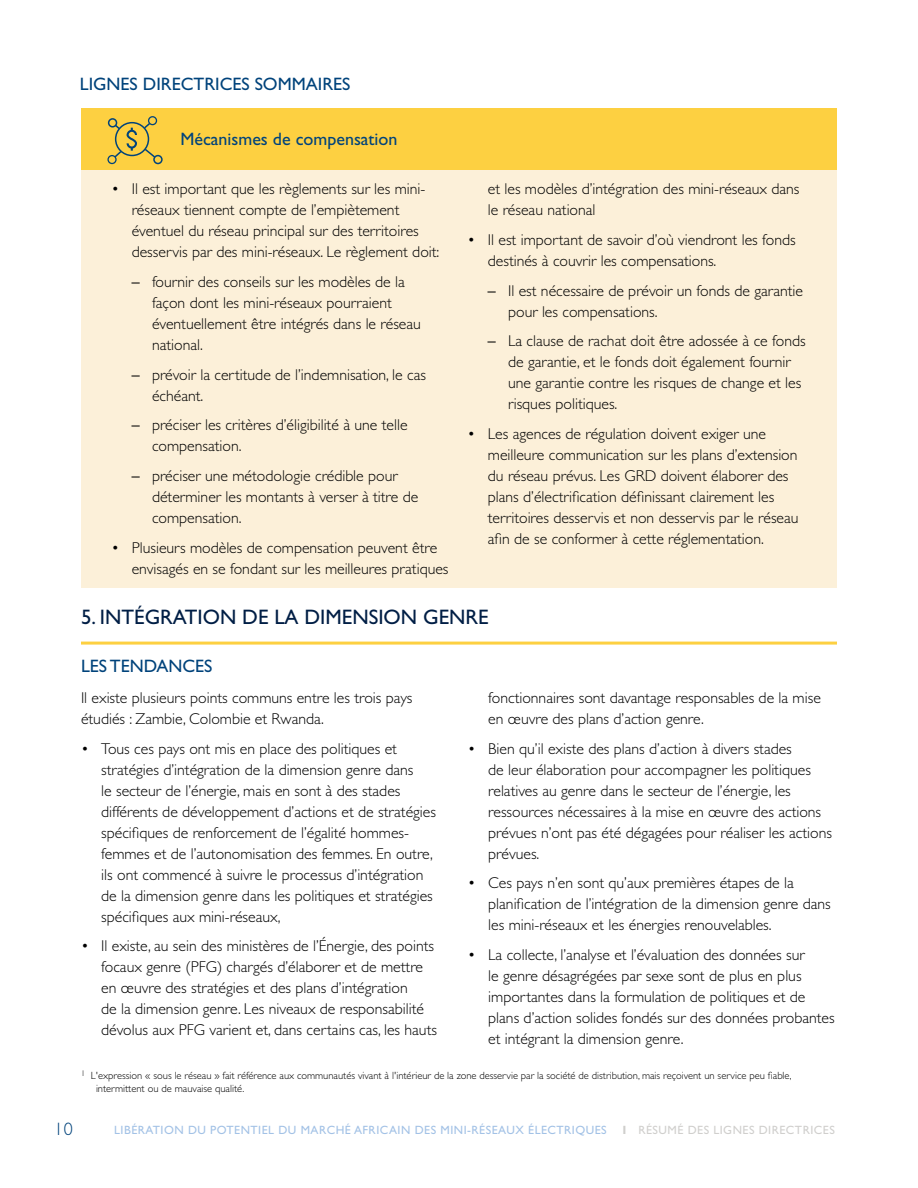
<style>
.page{position:relative;width:918px;height:1188px;background:#fff}
.page>*{position:absolute;margin:0;border:0;box-sizing:border-box;transform-origin:0 0}
.t1{font:21px "Gill Sans Std";color:#001e45}
.t2{font:18px "Gill Sans Std";color:#00437b}
.t3{font:300 18px "Gill Sans Std";color:#00437b}
.t4{font:300 15.75px/21px "Gill Sans Std";color:#000}
.t5{font:12px "Gill Sans Std";letter-spacing:.04em;color:#a3c2e6}
.t6{font:12px "Gill Sans Std";letter-spacing:.04em;color:#d0cfcd}
.t7{font:300 10.5px/12.6px "Gill Sans Std";color:#000}
.s1{font-weight:400}
.s2{font-weight:700}
</style>
<div class="page">
<div style="left:81px;top:134px;width:756px;height:454px;background:#fcf0d9"></div>
<div style="left:81px;top:108px;width:756px;height:62px;background:#fdd041"></div>
<hr style="left:81px;top:642px;width:756px;height:3px;background:#fdd041">
<div style="left:148px;top:116px;width:9px;height:9px;border:1px solid #00437b;border-radius:50%"></div>
<div style="left:153px;top:155px;width:10px;height:9px;border:2px solid #00437b;border-radius:50%"></div>
<div style="left:108px;top:118px;width:9px;height:10px;border:2px solid #00437b;border-radius:50%"></div>
<div style="left:107px;top:155px;width:10px;height:9px;border:1px solid #00437b;border-radius:50%"></div>
<svg style="left:113px;top:122px;width:44px;height:37px"></svg>
<p class="t2" style="left:80px;top:74px;width:272px">LIGNES DIRECTRICES SOMMAIRES</p>
<p class="t2" style="left:180px;top:128px;width:219px">Mécanismes de compensation</p>
<p class="t4" style="left:132px;top:179px;width:309px;text-indent:-20px">• Il est important que les règlements sur les mini&shy;réseaux tiennent compte de l’empiètement éventuel du réseau principal sur des territoires desservis par des mini-réseaux. Le règlement doit:</p>
<p class="t4" style="left:152px;top:271px;width:270px;text-indent:-20px"><span class="s1">–</span> fournir des conseils sur les modèles de la façon dont les mini-réseaux pourraient éventuellement être intégrés dans le réseau national.</p>
<p class="t4" style="left:152px;top:364px;width:275px;text-indent:-20px"><span class="s1">–</span> prévoir la certitude de l’indemnisation, le cas échéant.</p>
<p class="t4" style="left:152px;top:415px;width:257px;text-indent:-20px"><span class="s1">–</span> préciser les critères d’éligibilité à une telle compensation.</p>
<p class="t4" style="left:152px;top:465px;width:268px;text-indent:-20px"><span class="s1">–</span> préciser une métodologie crédible pour déterminer les montants à verser à titre de compensation.</p>
<p class="t4" style="left:132px;top:537px;width:318px;text-indent:-20px">• Plusieurs modèles de compensation peuvent être envisagés en se fondant sur les meilleures pratiques</p>
<p class="t4" style="left:488px;top:179px;width:313px">et les modèles d’intégration des mini-réseaux dans le réseau national</p>
<p class="t4" style="left:488px;top:229px;width:309px;text-indent:-20px">• Il est important de savoir d’où viendront les fonds destinés à couvrir les compensations.</p>
<p class="t4" style="left:508px;top:280px;width:297px;text-indent:-20px"><span class="s1">–</span> Il est nécessaire de prévoir un fonds de garantie pour les compensations.</p>
<p class="t4" style="left:508px;top:331px;width:299px;text-indent:-20px"><span class="s1">–</span> La clause de rachat doit être adossée à ce fonds de garantie, et le fonds doit également fournir une garantie contre les risques de change et les risques politiques.</p>
<p class="t4" style="left:488px;top:423px;width:312px;text-indent:-20px">• Les agences de régulation doivent exiger une meilleure communication sur les plans d’extension du réseau prévus. Les GRD doivent élaborer des plans d’électrification définissant clairement les territoires desservis et non desservis par le réseau afin de se conformer à cette réglementation.</p>
<h1 class="t1" style="left:81px;top:605px;width:409px">5. INTÉGRATION DE LA DIMENSION GENRE</h1>
<p class="t2" style="left:81px;top:656px;width:133px">LES TENDANCES</p>
<p class="t4" style="left:81px;top:687px;width:333px">Il existe plusieurs points communs entre les trois pays étudiés : Zambie, Colombie et Rwanda.</p>
<p class="t4" style="left:101px;top:738px;width:336px;text-indent:-20px">• Tous ces pays ont mis en place des politiques et stratégies d’intégration de la dimension genre dans<br>le secteur de l’énergie, mais en sont à des stades différents de développement d’actions et de stratégies spécifiques de renforcement de l’égalité hommes&shy;femmes et de l’autonomisation des femmes. En outre, ils ont commencé à suivre le processus d’intégration de la dimension genre dans les politiques et stratégies spécifiques aux mini-réseaux,</p>
<p class="t4" style="left:101px;top:936px;width:337px;text-indent:-20px">• Il existe, au sein des ministères de l’Énergie, des points focaux genre (PFG) chargés d’élaborer et de mettre en œuvre des stratégies et des plans d’intégration<br>de la dimension genre. Les niveaux de responsabilité dévolus aux PFG varient et, dans certains cas, les hauts</p>
<p class="t4" style="left:488px;top:687px;width:334px">fonctionnaires sont davantage responsables de la mise en œuvre des plans d’action genre.</p>
<p class="t4" style="left:488px;top:738px;width:345px;text-indent:-20px">• Bien qu’il existe des plans d’action à divers stades<br>de leur élaboration pour accompagner les politiques relatives au genre dans le secteur de l’énergie, les ressources nécessaires à la mise en œuvre des actions prévues n’ont pas été dégagées pour réaliser les actions prévues.</p>
<p class="t4" style="left:488px;top:873px;width:344px;text-indent:-20px">• Ces pays n’en sont qu’aux premières étapes de la planification de l’intégration de la dimension genre dans les mini-réseaux et les énergies renouvelables.</p>
<p class="t4" style="left:488px;top:944px;width:348px;text-indent:-20px">• La collecte, l’analyse et l’évaluation des données sur<br>le genre désagrégées par sexe sont de plus en plus importantes dans la formulation de politiques et de plans d’action solides fondés sur des données probantes et intégrant la dimension genre.</p>
<p class="t7" style="left:96px;top:1070px;width:697px;text-indent:-15px"><sup>1</sup> L'expression « sous le réseau » fait référence aux communautés vivant à l'intérieur de la zone desservie par la société de distribution, mais reçoivent un service peu fiable, intermittent ou de mauvaise qualité.</p>
<p class="t3" style="left:54px;top:1119px;width:20px">10</p>
<p class="t5" style="left:114px;top:1123px;width:494px">LIBÉRATION DU POTENTIEL DU MARCHÉ AFRICAIN DES MINI-RÉSEAUX ÉLECTRIQUES</p>
<p class="t6" style="left:623px;top:1123px;width:214px"><span class="s2">I</span> RÉSUMÉ DES LIGNES DIRECTRICES</p>
</div>
